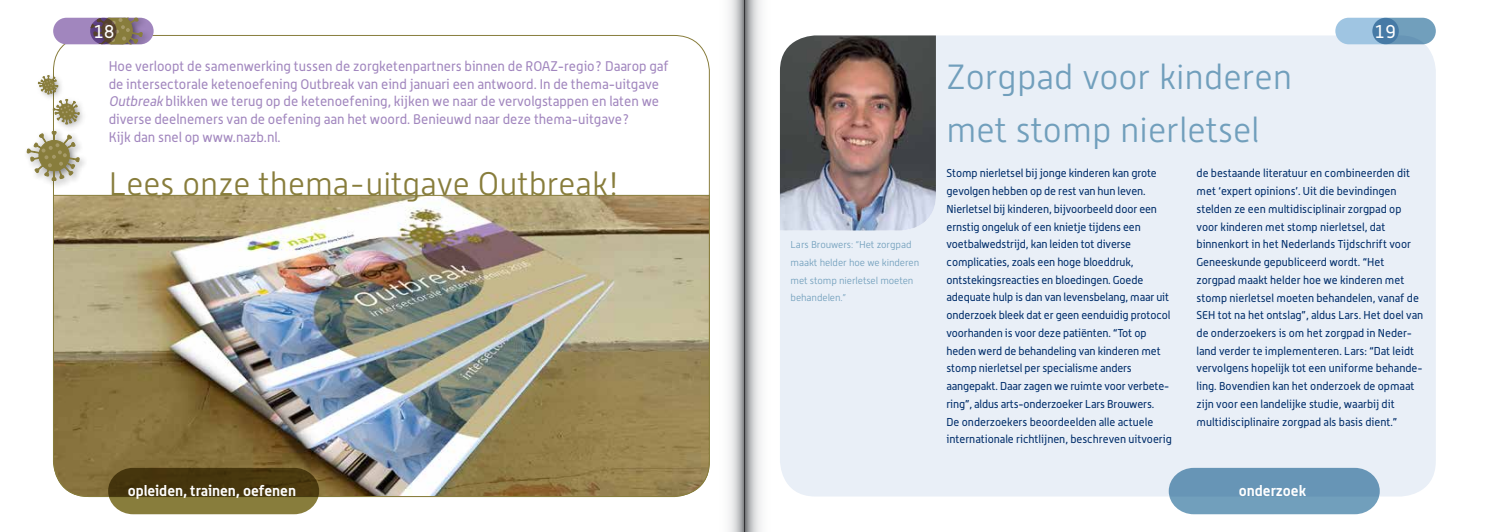
<style>
.page{position:relative;width:1489px;height:532px;background:#fff}
.page>*{position:absolute;margin:0;border:0;box-sizing:border-box;transform-origin:0 0}
.t1{font:300 35px/53.1px "Alwyn New";color:#719fbc}
.t2{font:300 32.5px "Alwyn New";color:#887d3c}
.t3{font:18.75px "Alwyn";color:#fff}
.t4{font:700 14.75px "Alwyn";color:#fff}
.t5{font:13.75px/17.8px "Alwyn";color:#a186be}
.t6{font:13.75px "Alwyn";color:#719fbc}
.t7{font:11.25px/17.8px "Alwyn";color:#002d6a}
.t8{font:300 10px/17.8px "Alwyn New";letter-spacing:-.01em;color:#719fbc}
.s1{font-style:italic}
</style>
<div class="page">
<div style="left:53px;top:18px;width:64px;height:26px;background:#a186be;border-radius:13px"></div>
<svg style="left:90px;top:18px;width:64px;height:26px"></svg>
<div style="left:90px;top:18px;width:61px;height:26px;background:#000;opacity:.5"></div>
<svg style="left:90px;top:18px;width:52px;height:26px"></svg>
<img style="left:53px;top:195px;width:656px;height:302px">
<div style="left:23px;top:127px;width:65px;height:63px;background:#000;opacity:.5"></div>
<svg style="left:27px;top:131px;width:52px;height:50px"></svg>
<div style="left:49px;top:95px;width:39px;height:38px;background:#000;opacity:.5"></div>
<svg style="left:38px;top:75px;width:41px;height:49px"></svg>
<div style="left:780px;top:35px;width:655px;height:461px;background:#e9eff7;border-radius:35px"></div>
<img style="left:780px;top:35px;width:155px;height:195px">
<div style="left:1335px;top:18px;width:63px;height:26px;background:#9fc5e2;border-radius:13px"></div>
<svg style="left:1372px;top:18px;width:63px;height:26px;background:#6090b3"></svg>
<svg style="left:108px;top:467px;width:211px;height:47px;background:#635524"></svg>
<svg style="left:1168px;top:467px;width:211px;height:47px;background:#739fbc"></svg>
<svg style="left:744px;top:0;width:36px;height:531px"></svg>
<svg style="left:709px;top:0;width:35px;height:531px"></svg>
<h3 class="t3" style="left:93px;top:20px;width:23px">18</h3>
<p class="t5" style="left:109px;top:57px;width:561px">Hoe verloopt de samenwerking tussen de zorgketenpartners binnen de ROAZ-regio? Daarop gaf de intersectorale ketenoefening Outbreak van eind januari een antwoord. In de thema-uitgave <span class="s1">Outbreak</span> blikken we terug op de ketenoefening, kijken we naar de vervolgstappen en laten we diverse deelnemers van de oefening aan het woord. Benieuwd naar deze thema-uitgave?<br>Kijk dan snel op www.nazb.nl.</p>
<h2 class="t2" style="left:109px;top:166px;width:512px">Lees onze thema-uitgave Outbreak!</h2>
<p class="t8" style="left:790px;top:236px;width:130px">Lars Brouwers: “Het zorgpad maakt helder hoe we kinderen met stomp nierletsel moeten behandelen.”</p>
<h3 class="t3" style="left:1373px;top:20px;width:23px">19</h3>
<h1 class="t1" style="left:946px;top:50px;width:347px">Zorgpad voor kinderen met stomp nierletsel</h1>
<p class="t6" style="left:946px;top:129px;width:364px">NAZB verwelkomde in mei een nieuwe communicatieadviseur</p>
<p class="t7" style="left:946px;top:164px;width:227px">Stomp nierletsel bij jonge kinderen kan grote gevolgen hebben op de rest van hun leven.<br>Nierletsel bij kinderen, bijvoorbeeld door een ernstig ongeluk of een knietje tijdens een voetbalwedstrijd, kan leiden tot diverse complicaties, zoals een hoge bloeddruk, ontstekingsreacties en bloedingen. Goede adequate hulp is dan van levensbelang, maar uit onderzoek bleek dat er geen eenduidig protocol voorhanden is voor deze patiënten. “Tot op heden werd de behandeling van kinderen met stomp nierletsel per specialisme anders aangepakt. Daar zagen we ruimte voor verbete&shy;ring”, aldus arts-onderzoeker Lars Brouwers.<br>De onderzoekers beoordeelden alle actuele internationale richtlijnen, beschreven uitvoerig</p>
<p class="t7" style="left:1196px;top:164px;width:228px">de bestaande literatuur en combineerden dit met ‘expert opinions’. Uit die bevindingen stelden ze een multidisciplinair zorgpad op voor kinderen met stomp nierletsel, dat binnenkort in het Nederlands Tijdschrift voor Geneeskunde gepubliceerd wordt. “Het zorgpad maakt helder hoe we kinderen met stomp nierletsel moeten behandelen, vanaf de SEH tot na het ontslag”, aldus Lars. Het doel van de onderzoekers is om het zorgpad in Neder&shy;land verder te implementeren. Lars: “Dat leidt vervolgens hopelijk tot een uniforme behande&shy;ling. Bovendien kan het onderzoek de opmaat zijn voor een landelijke studie, waarbij dit multidisciplinaire zorgpad als basis dient.”</p>
<h3 class="t4" style="left:128px;top:481px;width:170px">opleiden, trainen, oefenen</h3>
<h3 class="t4" style="left:1238px;top:481px;width:69px">onderzoek</h3>
</div>
